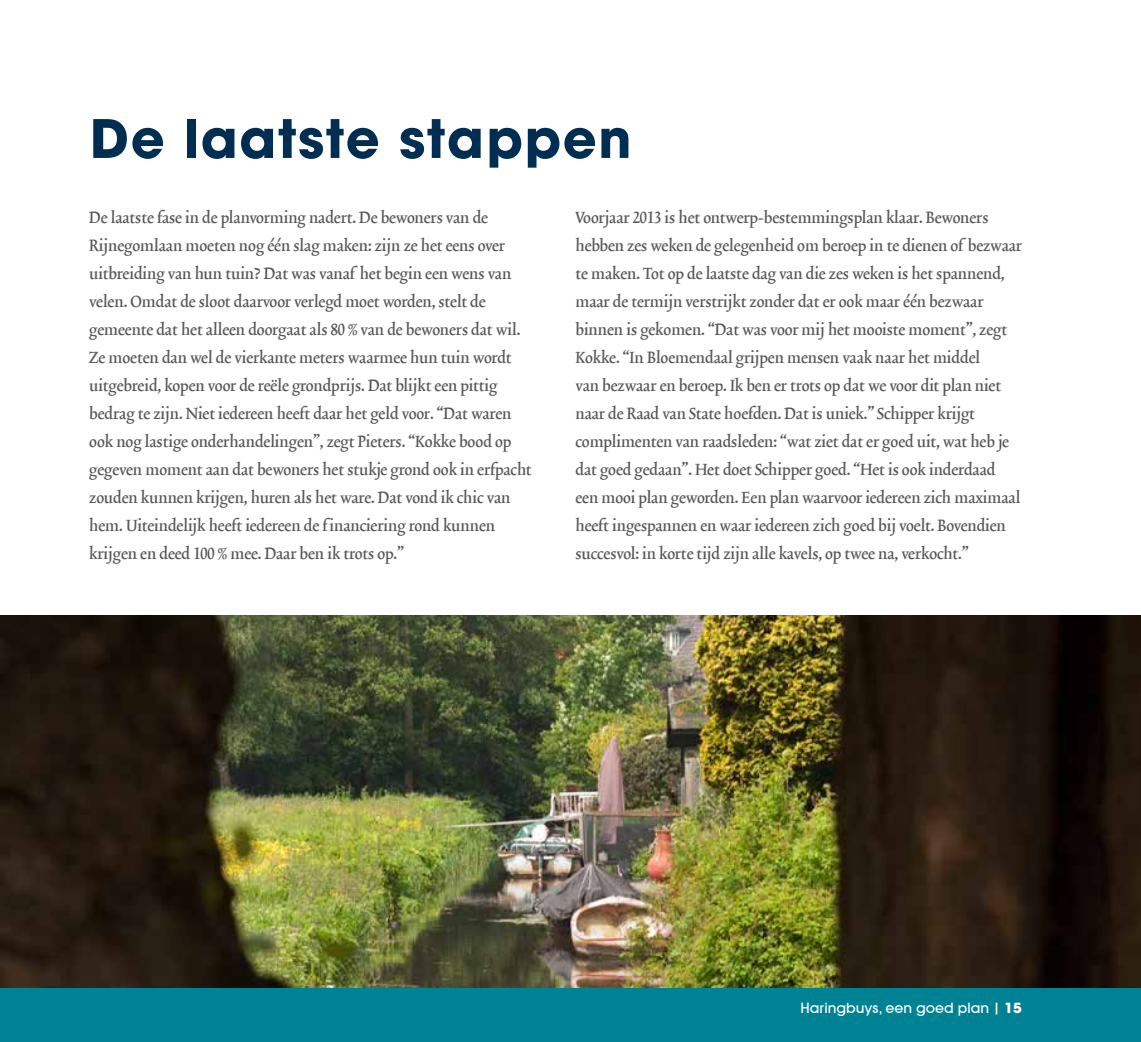
<style>
.page{position:relative;width:1141px;height:1042px;background:#fff}
.page>*{position:absolute;margin:0;border:0;box-sizing:border-box;transform-origin:0 0}
.t1{font:700 52.5px "ITC Avant Garde Gothic";letter-spacing:.03em;color:#002e52}
.t2{font:19.25px/28px "Trinite No 2 Medium Cond Tab";color:#575756}
.t3{font:500 14px "ITC Avant Garde Gothic";color:#fff}
.s1{font-weight:700}
</style>
<div class="page">
<div style="left:0;top:987px;width:1141px;height:55px;background:#008295"></div>
<img style="left:0;top:615px;width:1141px;height:372px">
<h1 class="t1" style="left:90px;top:105px;width:543px">De laatste stappen</h1>
<p class="t2" style="left:89px;top:204px;width:444px">De laatste fase in de planvorming nadert. De bewoners van de Rijnegomlaan moeten nog één slag maken: zijn ze het eens over uitbreiding van hun tuin? Dat was vanaf het begin een wens van velen. Omdat de sloot daarvoor verlegd moet worden, stelt de gemeente dat het alleen doorgaat als 80 % van de bewoners dat wil.<br>Ze moeten dan wel de vierkante meters waarmee hun tuin wordt uitgebreid, kopen voor de reële grondprijs. Dat blijkt een pittig bedrag te zijn. Niet iedereen heeft daar het geld voor. “Dat waren ook nog lastige onderhandelingen”, zegt Pieters. “Kokke bood op gegeven moment aan dat bewoners het stukje grond ook in erfpacht zouden kunnen krijgen, huren als het ware. Dat vond ik chic van hem. Uiteindelijk heeft iedereen de financiering rond kunnen krijgen en deed 100 % mee. Daar ben ik trots op.”</p>
<p class="t2" style="left:575px;top:204px;width:448px">Voorjaar 2013 is het ontwerp-bestemmingsplan klaar. Bewoners hebben zes weken de gelegenheid om beroep in te dienen of bezwaar te maken. Tot op de laatste dag van die zes weken is het spannend, maar de termijn verstrijkt zonder dat er ook maar één bezwaar binnen is gekomen. “Dat was voor mij het mooiste moment”, zegt Kokke. “In Bloemendaal grijpen mensen vaak naar het middel<br>van bezwaar en beroep. Ik ben er trots op dat we voor dit plan niet naar de Raad van State hoefden. Dat is uniek.” Schipper krijgt complimenten van raadsleden: “wat ziet dat er goed uit, wat heb je dat goed gedaan”. Het doet Schipper goed. “Het is ook inderdaad een mooi plan geworden. Een plan waarvoor iedereen zich maximaal heeft ingespannen en waar iedereen zich goed bij voelt. Bovendien succesvol: in korte tijd zijn alle kavels, op twee na, verkocht.”</p>
<p class="t3" style="left:800px;top:999px;width:223px">Haringbuys, een goed plan | <span class="s1">15</span></p>
</div>
